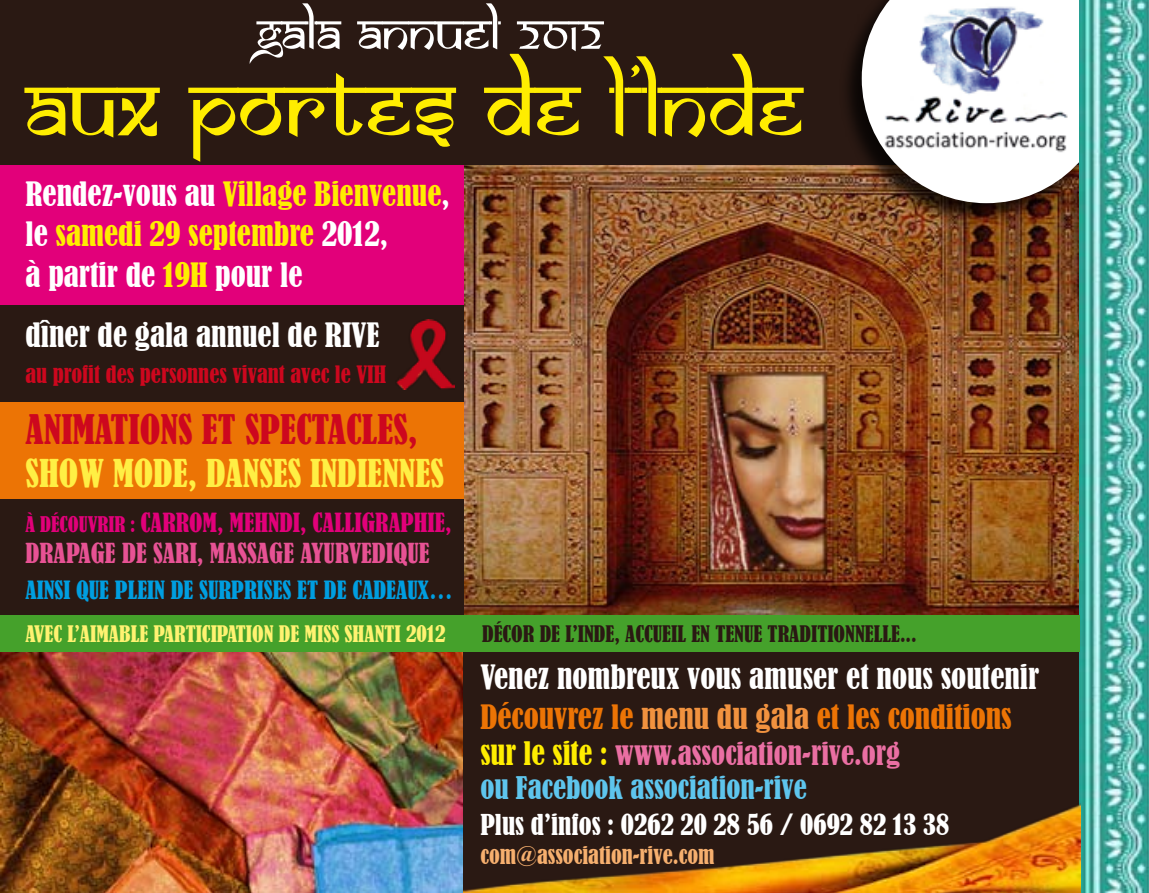
<style>
.page{position:relative;width:1149px;height:893px;background:#fff}
.page>*{position:absolute;margin:0;border:0;box-sizing:border-box;transform-origin:0 0}
.t1{font:90px "Samarkan Normal";color:#ffed00}
.t2{font:51.75px "Samarkan Normal";color:#fff}
.t3{font:condensed 38.25px "Bernard";color:#cd071e}
.t4{font:condensed 36px "Bernard";color:#ffef44}
.t5{font:condensed 31.5px/40.5px "Bernard";color:#fff}
.t6{font:condensed 29.25px/33.8px "Bernard";color:#5ec5ed}
.t7{font:condensed 27px "Bernard";color:#fff}
.t8{font:condensed 25.88px "Bernard";color:#e75294}
.t9{font:condensed 24.75px "Bernard";color:#e2007a}
.t10{font:condensed 23.62px "Bernard";color:#009ee0}
.t11{font:condensed 22.5px "Bernard";color:#cd071e}
.t12{font:condensed 22.5px "Bernard";color:#f6af6e}
.t13{font:condensed 21.38px "Bernard";color:#2a1913}
.t14{font:condensed 21.38px "Bernard";color:#fff271}
.t15{font:condensed 20.25px "Bernard";color:#e2007a}
.s1{color:#ffed00}
.s2{font-size:20.25px}
.s3{color:#ec7405}
.s4{color:#f1923f}
.s5{font-size:30.38px;color:#ffed00}
.s6{color:#ea6fa3}
</style>
<div class="page">
<div style="left:0;top:0;width:1081px;height:893px;background:#2a1913"></div>
<img style="left:464px;top:165px;width:614px;height:450px">
<div style="left:838px;top:0;width:274px;height:227px;background:#000;opacity:.75"></div>
<svg style="left:861px;top:0;width:217px;height:203px;background:#b0a59e"></svg>
<img style="left:876px;top:0;width:196px;height:162px">
<img style="left:1078px;top:0;width:70px;height:893px">
<img style="left:0;top:652px;width:462px;height:241px">
<div style="left:0;top:165px;width:463px;height:140px;background:#e2007a"></div>
<div style="left:0;top:402px;width:463px;height:97px;background:#ec7405"></div>
<img style="left:396px;top:319px;width:58px;height:70px">
<div style="left:0;top:615px;width:1078px;height:37px;background:#45a12b"></div>
<img style="left:463px;top:794px;width:616px;height:99px">
<h2 class="t2" style="left:256px;top:2px;width:348px">gala annuel 2012</h2>
<h1 class="t1" style="left:26px;top:54px;width:778px">Aux portes de l’lnde</h1>
<p class="t5" style="left:26px;top:174px;width:425px">Rendez-vous au <span class="s1">Village Bienvenue</span>, le <span class="s1">samedi 29 septembre</span> 2012,<br>à partir de <span class="s1">19H</span> pour le</p>
<p class="t5" style="left:26px;top:315px;width:355px">dîner de gala annuel de RIVE</p>
<p class="t11" style="left:26px;top:361px;width:362px">au profit des personnes vivant avec le VIH</p>
<p class="t3" style="left:26px;top:407px;width:393px">animations et spectacles,</p>
<p class="t4" style="left:26px;top:452px;width:419px">Show mode, Danses indiennes</p>
<p class="t15" style="left:26px;top:512px;width:73px">à découvrir</p>
<p class="t9" style="left:130px;top:508px;width:323px"><span class="s2">:</span> carrom, mehndi, calligraphie ,</p>
<p class="t8" style="left:26px;top:538px;width:405px">drapage de sari, massage ayurvedique</p>
<p class="t10" style="left:26px;top:576px;width:428px">ainsi que plein de surprises et de cadeaux…</p>
<p class="t14" style="left:26px;top:621px;width:421px">avec l’aimable participation de Miss Shanti 2012</p>
<p class="t13" style="left:482px;top:621px;width:154px">Décor de l’Inde, ACCU</p>
<p class="t13" style="left:662px;top:621px;width:256px">EIL en tenue traditionnelle...</p>
<p class="t5" style="left:480px;top:657px;width:560px">Venez nombreux vous amuser et nous soutenir<br><span class="s3">Découvrez le</span> <span class="s4">menu du gala</span> <span class="s3">et les conditions</span></p>
<p class="t6" style="left:480px;top:738px;width:421px"><span class="s5">sur le site :</span> <span class="s6">www.association-rive.org </span>ou Facebook association-rive</p>
<p class="t7" style="left:480px;top:809px;width:470px">Plus d’infos : 0262 20 28 56 / 0692 82 13 38</p>
<p class="t12" style="left:480px;top:842px;width:236px">com@association-rive.com</p>
</div>
